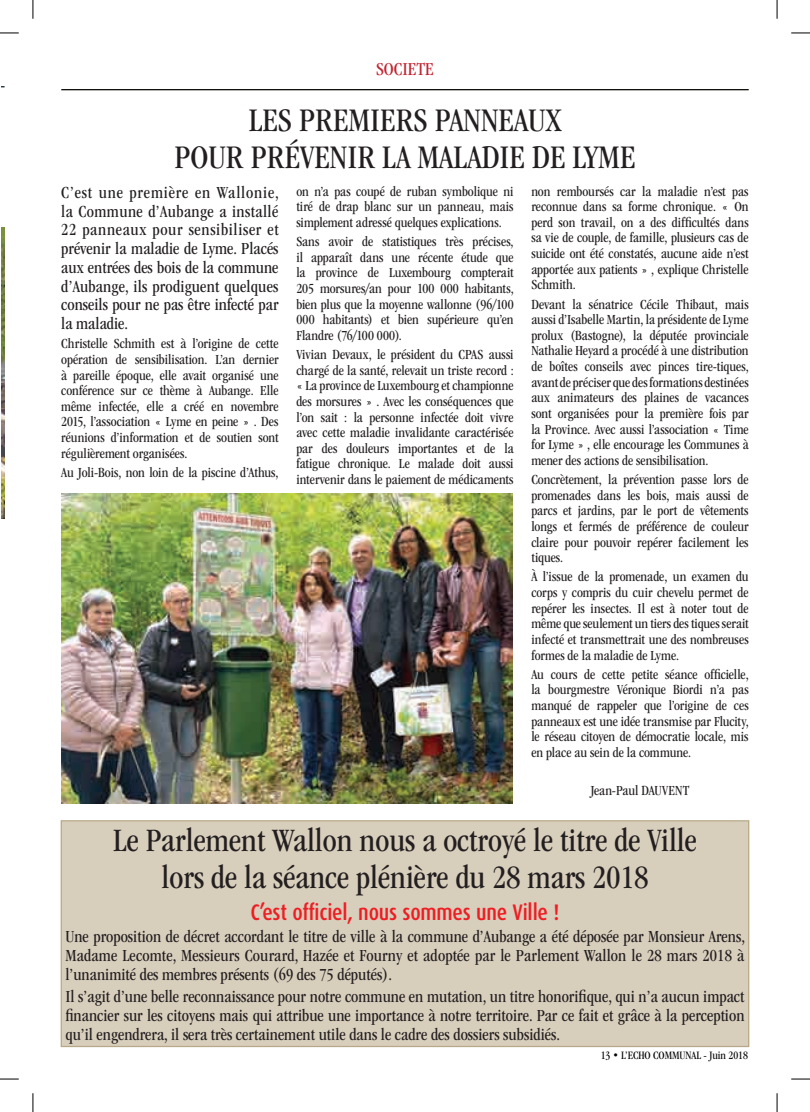
<style>
.page{position:relative;width:810px;height:1112px;background:#fff}
.page>*{position:absolute;margin:0;border:0;box-sizing:border-box;transform-origin:0 0}
.t1{font:condensed 34.12px/36.2px "ITC Garamond Std";color:#231f20;text-align:center}
.t2{font:condensed 33.75px/36.2px "ITC Garamond Std";color:#231f20;text-align:center}
.t3{font:500 22.5px "Dax Condensed";letter-spacing:-.01em;color:#ee1d23}
.t4{font:condensed 18.88px "ITC Garamond Std";color:#c12531}
.t5{font:condensed 17.5px/18.8px "ITC Garamond Std";color:#231f20;text-align:justify}
.t6{font:condensed 14.38px/15.6px "ITC Garamond Std";letter-spacing:-.005em;color:#231f20;text-align:justify}
.t7{font:condensed 11.75px "ITC Garamond Std";color:#040503}
</style>
<div class="page">
<hr style="left:61px;top:89px;width:688px;height:1px;background:#040503">
<div style="left:61px;top:820px;width:688px;height:226px;background:#d8cebc"></div>
<div style="left:61px;top:820px;width:688px;height:226px;border:1px solid #b7a887"></div>
<img style="left:61px;top:494px;width:451px;height:309px">
<img style="left:1px;top:228px;width:4px;height:290px">
<svg style="left:0;top:32px;width:19px;height:2px"></svg>
<svg style="left:791px;top:32px;width:19px;height:2px"></svg>
<svg style="left:0;top:1078px;width:19px;height:1px"></svg>
<svg style="left:791px;top:1078px;width:19px;height:1px"></svg>
<svg style="left:32px;top:0;width:2px;height:19px"></svg>
<svg style="left:32px;top:1093px;width:2px;height:18px"></svg>
<svg style="left:776px;top:0;width:2px;height:19px"></svg>
<svg style="left:776px;top:1093px;width:2px;height:18px"></svg>
<h3 class="t4" style="left:376px;top:58px;width:59px">SOCIETE</h3>
<h1 class="t1" style="left:174px;top:103px;width:463px">LES PREMIERS PANNEAUX<br>POUR PRÉVENIR LA MALADIE DE LYME</h1>
<p class="t5" style="left:61px;top:183px;width:219px">C’est une première en Wallonie, la Commune d’Aubange a installé 22 panneaux pour sensibiliser et prévenir la maladie de Lyme. Placés aux entrées des bois de la commune d’Aubange, ils prodiguent quelques conseils pour ne pas être infecté par la maladie.</p>
<p class="t6" style="left:61px;top:336px;width:219px">Christelle Schmith est à l’origine de cette opération de sensibilisation. L’an dernier à pareille époque, elle avait organisé une conférence sur ce thème à Aubange. Elle même infectée, elle a créé en novembre 2015, l’association « Lyme en peine » . Des réunions d’information et de soutien sont régulièrement organisées.</p>
<p class="t6" style="left:61px;top:464px;width:219px">Au Joli-Bois, non loin de la piscine d’Athus,</p>
<p class="t6" style="left:531px;top:183px;width:219px">non remboursés car la maladie n’est pas reconnue dans sa forme chronique. « On perd son travail, on a des difficultés dans sa vie de couple, de famille, plusieurs cas de suicide ont été constatés, aucune aide n’est apportée aux patients » , explique Christelle Schmith.</p>
<p class="t6" style="left:531px;top:296px;width:219px">Devant la sénatrice Cécile Thibaut, mais aussi d’Isabelle Martin, la présidente de Lyme prolux (Bastogne), la députée provinciale Nathalie Heyard a procédé à une distribution de boîtes conseils avec pinces tire-tiques, avant de préciser que des formations destinées aux animateurs des plaines de vacances sont organisées pour la première fois par la Province. Avec aussi l’association « Time for Lyme » , elle encourage les Communes à mener des actions de sensibilisation.</p>
<p class="t6" style="left:531px;top:471px;width:219px">Concrètement, la prévention passe lors de promenades dans les bois, mais aussi de parcs et jardins, par le port de vêtements longs et fermés de préférence de couleur claire pour pouvoir repérer facilement les tiques.</p>
<p class="t6" style="left:531px;top:569px;width:219px">À l’issue de la promenade, un examen du corps y compris du cuir chevelu permet de repérer les insectes. Il est à noter tout de même que seulement un tiers des tiques serait infecté et transmettrait une des nombreuses formes de la maladie de Lyme.</p>
<p class="t6" style="left:531px;top:666px;width:219px">Au cours de cette petite séance officielle, la bourgmestre Véronique Biordi n’a pas manqué de rappeler que l’origine de ces panneaux est une idée transmise par Flucity, le réseau citoyen de démocratie locale, mis en place au sein de la commune.</p>
<p class="t6" style="left:591px;top:782px;width:100px">Jean-Paul DAUVENT</p>
<h2 class="t2" style="left:113px;top:822px;width:585px">Le Parlement Wallon nous a octroyé le titre de Ville lors de la séance plénière du 28 mars 2018</h2>
<h3 class="t3" style="left:250px;top:899px;width:311px">C’est officiel, nous sommes une Ville !</h3>
<p class="t5" style="left:65px;top:927px;width:681px">Une proposition de décret accordant le titre de ville à la commune d’Aubange a été déposée par Monsieur Arens, Madame Lecomte, Messieurs Courard, Hazée et Fourny et adoptée par le Parlement Wallon le 28 mars 2018 à l’unanimité des membres présents (69 des 75 députés).</p>
<p class="t5" style="left:65px;top:986px;width:681px">Il s’agit d’une belle reconnaissance pour notre commune en mutation, un titre honorifique, qui n’a aucun impact financier sur les citoyens mais qui attribue une importance à notre territoire. Par ce fait et grâce à la perception qu’il engendrera, il sera très certainement utile dans le cadre des dossiers subsidiés.</p>
<p class="t6" style="left:296px;top:183px;width:219px">on n’a pas coupé de ruban symbolique ni tiré de drap blanc sur un panneau, mais simplement adressé quelques explications.</p>
<p class="t6" style="left:296px;top:234px;width:219px">Sans avoir de statistiques très précises, il apparaît dans une récente étude que la province de Luxembourg compterait 205 morsures/an pour 100 000 habitants, bien plus que la moyenne wallonne (96/100<br>000 habitants) et bien supérieure qu’en Flandre (76/100 000).</p>
<p class="t6" style="left:296px;top:346px;width:219px">Vivian Devaux, le président du CPAS aussi chargé de la santé, relevait un triste record : « La province de Luxembourg et championne des morsures » . Avec les conséquences que l’on sait : la personne infectée doit vivre avec cette maladie invalidante caractérisée par des douleurs importantes et de la fatigue chronique. Le malade doit aussi intervenir dans le paiement de médicaments</p>
<p class="t7" style="left:601px;top:1048px;width:149px">13 • L’ECHO COMMUNAL - Juin 2018</p>
</div>
